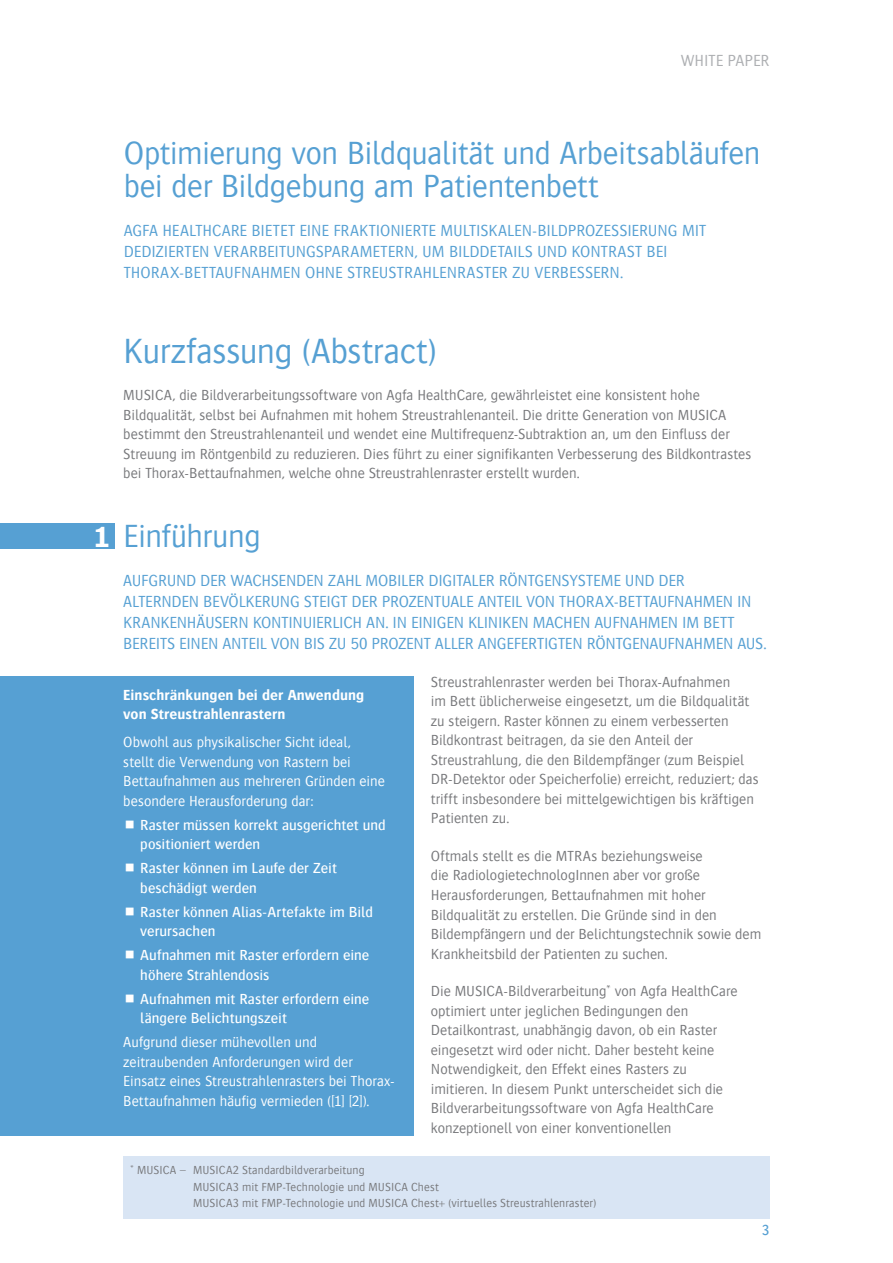
<style>
.page{position:relative;width:893px;height:1263px;background:#fff}
.page>*{position:absolute;margin:0;border:0;box-sizing:border-box;transform-origin:0 0}
.t1{font:300 36px "Bosis For Agfa";letter-spacing:-.01em;color:#56a0d3}
.t2{font:300 33px/33px "Bosis For Agfa";letter-spacing:-.015em;color:#56a0d3}
.t3{font:300 16.5px/21px "Bosis For Agfa";letter-spacing:-.01em;color:#56a0d3}
.t4{font:300 16.5px "Bosis For Agfa";letter-spacing:-.005em;color:#adafb2}
.t5{font:300 15px/19.5px "Bosis For Agfa";color:#77787b}
.t6{font:300 15px/19.5px "Bosis For Agfa";color:#fff}
.t7{font:500 15px/19.5px "Bosis For Agfa";letter-spacing:.005em;color:#fff}
.t8{font:700 15px/19.5px "Bosis For Agfa";letter-spacing:.005em;color:#fff}
.t9{font:500 15px "Bosis For Agfa";color:#56a0d3}
.t10{font:300 12px/16.5px "Bosis For Agfa";letter-spacing:.01em;color:#77787b}
.s1{font-weight:700;font-size:30px;color:#fff}
</style>
<div class="page">
<div style="left:123px;top:1157px;width:647px;height:62px;background:#d9e5f4"></div>
<div style="left:0;top:523px;width:115px;height:26px;background:#56a0d3"></div>
<div style="left:0;top:676px;width:414px;height:459px;background:#56a0d3"></div>
<p class="t4" style="left:681px;top:52px;width:90px">WHITE PAPER</p>
<h2 class="t2" style="left:124px;top:136px;width:638px">Optimierung von Bildqualität und Arbeitsabläufen bei der Bildgebung am Patientenbett</h2>
<p class="t3" style="left:124px;top:220px;width:584px">AGFA HEALTHCARE BIETET EINE FRAKTIONIERTE MULTISKALEN-BILDPROZESSIERUNG MIT<br>DEDIZIERTEN VERARBEITUNGSPARAMETERN, UM BILDDETAILS UND KONTRAST BEI<br>THORAX-BETTAUFNAHMEN OHNE STREUSTRAHLENRASTER ZU VERBESSERN.</p>
<h1 class="t1" style="left:123px;top:332px;width:314px">Kurzfassung (Abstract)</h1>
<p class="t5" style="left:123px;top:386px;width:630px">MUSICA, die Bildverarbeitungssoftware von Agfa HealthCare, gewährleistet eine konsistent hohe Bildqualität, selbst bei Aufnahmen mit hohem Streustrahlenanteil. Die dritte Generation von MUSICA bestimmt den Streustrahlenanteil und wendet eine Multifrequenz-Subtraktion an, um den Einfluss der Streuung im Röntgenbild zu reduzieren. Dies führt zu einer signifikanten Verbesserung des Bildkontrastes bei Thorax-Bettaufnahmen, welche ohne Streustrahlenraster erstellt wurden.</p>
<h2 class="t2" style="left:94px;top:520px;width:169px"><span class="s1">1</span> Einführung</h2>
<p class="t3" style="left:123px;top:570px;width:643px">AUFGRUND DER WACHSENDEN ZAHL MOBILER DIGITALER RÖNTGENSYSTEME UND DER<br>ALTERNDEN BEVÖLKERUNG STEIGT DER PROZENTUALE ANTEIL VON THORAX-BETTAUFNAHMEN IN KRANKENHÄUSERN KONTINUIERLICH AN. IN EINIGEN KLINIKEN MACHEN AUFNAHMEN IM BETT BEREITS EINEN ANTEIL VON BIS ZU 50 PROZENT ALLER ANGEFERTIGTEN RÖNTGENAUFNAHMEN AUS.</p>
<p class="t5" style="left:431px;top:672px;width:329px">Streustrahlenraster werden bei Thorax-Aufnahmen<br>im Bett üblicherweise eingesetzt, um die Bildqualität zu steigern. Raster können zu einem verbesserten Bildkontrast beitragen, da sie den Anteil der Streustrahlung, die den Bildempfänger (zum Beispiel DR-Detektor oder Speicherfolie) erreicht, reduziert; das trifft insbesondere bei mittelgewichtigen bis kräftigen Patienten zu.</p>
<p class="t5" style="left:431px;top:846px;width:332px">Oftmals stellt es die MTRAs beziehungsweise<br>die RadiologietechnologInnen aber vor große Herausforderungen, Bettaufnahmen mit hoher Bildqualität zu erstellen. Die Gründe sind in den Bildempfängern und der Belichtungstechnik sowie dem Krankheitsbild der Patienten zu suchen.</p>
<p class="t5" style="left:431px;top:981px;width:308px">Die MUSICA-Bildverarbeitung* von Agfa HealthCare optimiert unter jeglichen Bedingungen den Detailkontrast, unabhängig davon, ob ein Raster eingesetzt wird oder nicht. Daher besteht keine Notwendigkeit, den Effekt eines Rasters zu imitieren. In diesem Punkt unterscheidet sich die Bildverarbeitungssoftware von Agfa HealthCare konzeptionell von einer konventionellen</p>
<p class="t8" style="left:123px;top:684px;width:242px">Einschränkungen bei der Anwendung von Streustrahlenrastern</p>
<p class="t6" style="left:123px;top:732px;width:263px">Obwohl aus physikalischer Sicht ideal, stellt die Verwendung von Rastern bei Bettaufnahmen aus mehreren Gründen eine besondere Herausforderung dar:</p>
<p class="t7" style="left:140px;top:815px;width:247px">Raster müssen korrekt ausgerichtet und positioniert werden</p>
<p class="t7" style="left:140px;top:858px;width:198px">Raster können im Laufe der Zeit beschädigt werden</p>
<p class="t7" style="left:140px;top:902px;width:234px">Raster können Alias-Artefakte im Bild verursachen</p>
<p class="t7" style="left:140px;top:945px;width:230px">Aufnahmen mit Raster erfordern eine höhere Strahlendosis</p>
<p class="t7" style="left:140px;top:989px;width:230px">Aufnahmen mit Raster erfordern eine längere Belichtungszeit</p>
<p class="t6" style="left:123px;top:1032px;width:273px">Aufgrund dieser mühevollen und zeitraubenden Anforderungen wird der Einsatz eines Streustrahlenrasters bei Thorax-Bettaufnahmen häufig vermieden ([1] [2]).</p>
<p class="t10" style="left:193px;top:1162px;width:404px;text-indent:-63px">* MUSICA – MUSICA2 Standardbildverarbeitung<br>MUSICA3 mit FMP-Technologie und MUSICA Chest<br>MUSICA3 mit FMP-Technologie und MUSICA Chest+ (virtuelles Streustrahlenraster)</p>
<p class="t9" style="left:762px;top:1222px;width:9px">3</p>
</div>
